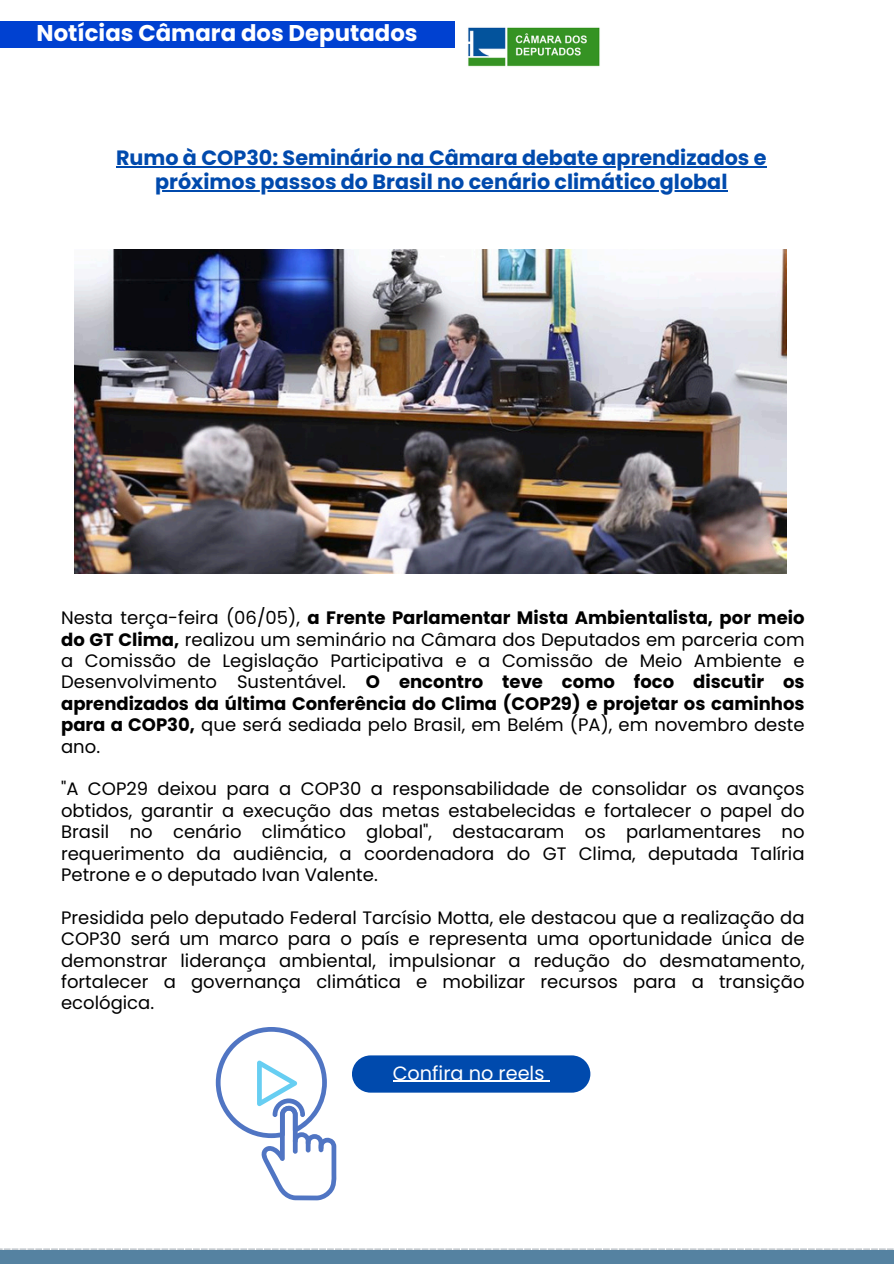
<style>
.page{position:relative;width:894px;height:1264px;background:#fff}
.page>*{position:absolute;margin:0;border:0;box-sizing:border-box;transform-origin:0 0}
.t1{font:700 22.8px "Poppins";color:#fff}
.t2{font:700 20.7px "Poppins";color:#004aad}
.t3{font:19.2px "Poppins";color:#fff}
.t4{font:18px/21.5px "Poppins";color:#000;text-align:justify}
.s1{font-weight:700}
</style>
<div class="page">
<div style="left:0;top:1249px;width:893px;height:14px;background:#5582a1"></div>
<svg style="left:0;top:1248px;width:893px;height:1px"></svg>
<div style="left:0;top:21px;width:454px;height:26px;background:#0041d1"></div>
<img style="left:468px;top:27px;width:132px;height:40px">
<img style="left:74px;top:250px;width:711px;height:323px">
<svg style="left:216px;top:1027px;width:120px;height:173px"></svg>
<hr style="left:116px;top:166px;width:650px;height:2px;background:#004aad">
<hr style="left:155px;top:190px;width:572px;height:1px;background:#004aad">
<div style="left:352px;top:1055px;width:238px;height:37px;background:#004aad;border-radius:19px"></div>
<hr style="left:392px;top:1080px;width:152px;height:1px;background:#fff">
<h1 class="t1" style="left:37px;top:17px;width:382px">Notícias Câmara dos Deputados</h1>
<p class="t2" style="left:116px;top:144px;width:652px">Rumo à COP30: Seminário na Câmara debate aprendizados e</p>
<p class="t2" style="left:155px;top:167px;width:573px">próximos passos do Brasil no cenário climático global</p>
<p class="t4" style="left:61px;top:607px;width:744px">Nesta terça-feira (06/05), <span class="s1">a Frente Parlamentar Mista Ambientalista, por meio do GT Clima,</span> realizou um seminário na Câmara dos Deputados em parceria com a Comissão de Legislação Participativa e a Comissão de Meio Ambiente e Desenvolvimento Sustentável. <span class="s1">O encontro teve como foco discutir os aprendizados da última Conferência do Clima (COP29) e projetar os caminhos para a COP30,</span> que será sediada pelo Brasil, em Belém (PA), em novembro deste ano.</p>
<p class="t4" style="left:61px;top:778px;width:744px">"A COP29 deixou para a COP30 a responsabilidade de consolidar os avanços obtidos, garantir a execução das metas estabelecidas e fortalecer o papel do Brasil no cenário climático global", destacaram os parlamentares no requerimento da audiência, a coordenadora do GT Clima, deputada Talíria Petrone e o deputado Ivan Valente.</p>
<p class="t4" style="left:61px;top:906px;width:744px">Presidida pelo deputado Federal Tarcísio Motta, ele destacou que a realização da COP30 será um marco para o país e representa uma oportunidade única de demonstrar liderança ambiental, impulsionar a redução do desmatamento, fortalecer a governança climática e mobilizar recursos para a transição ecológica.</p>
<p class="t3" style="left:392px;top:1059px;width:153px">Confira no reels</p>
</div>
